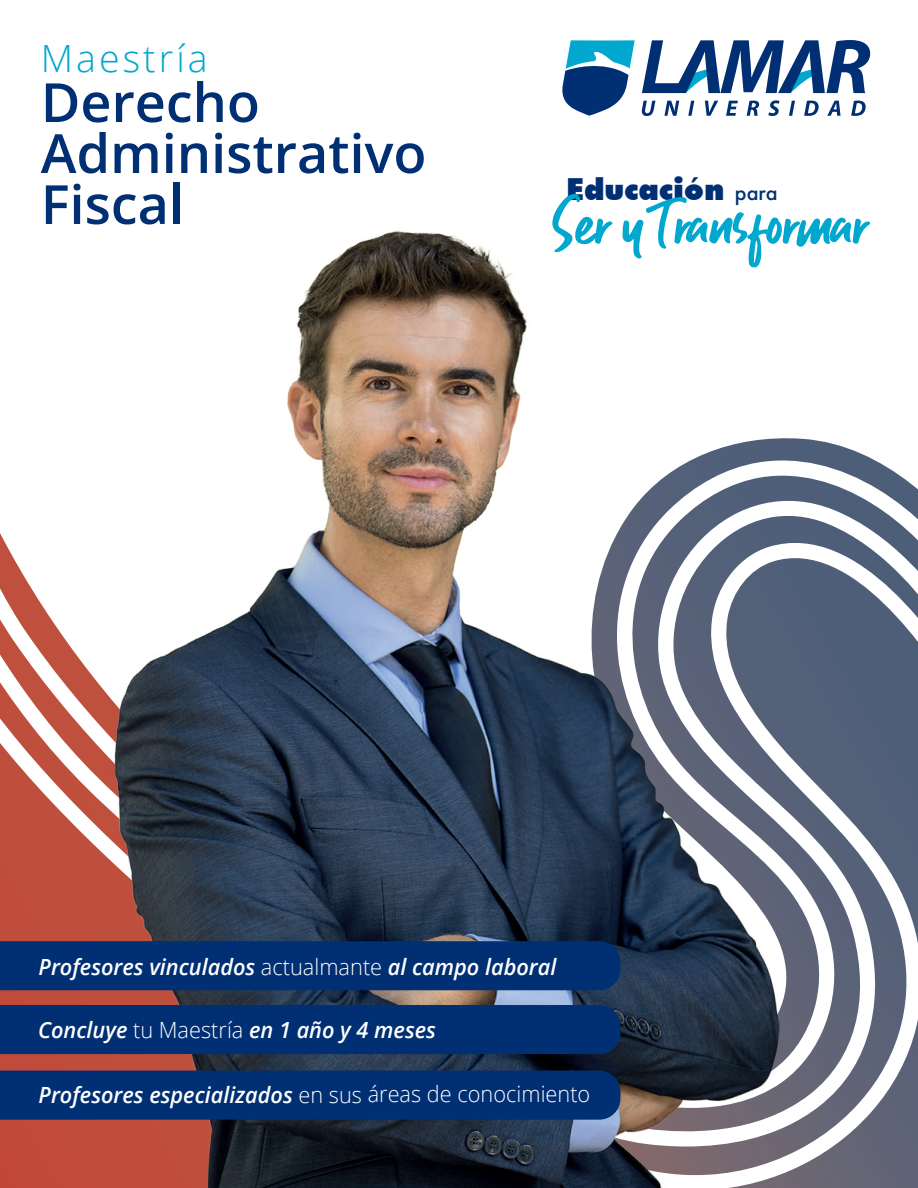
<style>
.page{position:relative;width:918px;height:1188px;background:#fff}
.page>*{position:absolute;margin:0;border:0;box-sizing:border-box;transform-origin:0 0}
.t1{font:60.3px "Guthen Bloots Personal Use";color:#00a7cf}
.t2{font:600 54px/51px "Open Sans";color:#002f73}
.t3{font:300 37.5px "Open Sans";letter-spacing:.08em;color:#00a7cf}
.t4{font:900 30.45px "Futura BT";color:#002f73}
.t5{font:italic 600 22.35px "Open Sans";color:#fff}
.s1{font-family:"Futura";font-weight:500;font-size:19.65px}
.s2{font-weight:300;font-style:normal}
</style>
<div class="page">
<img style="left:0;top:230px;width:918px;height:958px">
<div style="left:0;top:941px;width:620px;height:49px;background:#002f73"></div>
<div style="left:0;top:1005px;width:620px;height:49px;background:#002f73"></div>
<div style="left:0;top:1071px;width:620px;height:49px;background:#002f73"></div>
<svg style="left:642px;top:40px;width:228px;height:53px"></svg>
<svg style="left:642px;top:101px;width:13px;height:15px"></svg>
<svg style="left:664px;top:101px;width:15px;height:15px"></svg>
<svg style="left:688px;top:101px;width:6px;height:15px"></svg>
<svg style="left:705px;top:101px;width:13px;height:15px"></svg>
<svg style="left:726px;top:101px;width:12px;height:15px"></svg>
<svg style="left:747px;top:101px;width:12px;height:15px"></svg>
<svg style="left:768px;top:100px;width:12px;height:16px"></svg>
<svg style="left:789px;top:101px;width:6px;height:15px"></svg>
<svg style="left:804px;top:101px;width:15px;height:15px"></svg>
<svg style="left:827px;top:101px;width:14px;height:15px"></svg>
<svg style="left:851px;top:101px;width:15px;height:15px"></svg>
<svg style="left:562px;top:40px;width:73px;height:76px"></svg>
<h3 class="t3" style="left:41px;top:33px;width:169px">Maestría</h3>
<h2 class="t2" style="left:41px;top:76px;width:387px">Derecho<br>Administrativo<br>Fiscal</h2>
<h3 class="t4" style="left:566px;top:171px;width:213px">Educación <span class="s1">para</span></h3>
<h1 class="t1" style="left:553px;top:186px;width:315px">Ser y Transformar</h1>
<p class="t5" style="left:39px;top:951px;width:519px">Profesores vinculados <span class="s2">actualmante</span> al campo laboral</p>
<p class="t5" style="left:38px;top:1015px;width:399px">Concluye <span class="s2">tu Maestría</span> en 1 año y 4 meses</p>
<p class="t5" style="left:39px;top:1080px;width:553px">Profesores especializados <span class="s2">en sus áreas de conocimiento</span></p>
</div>
